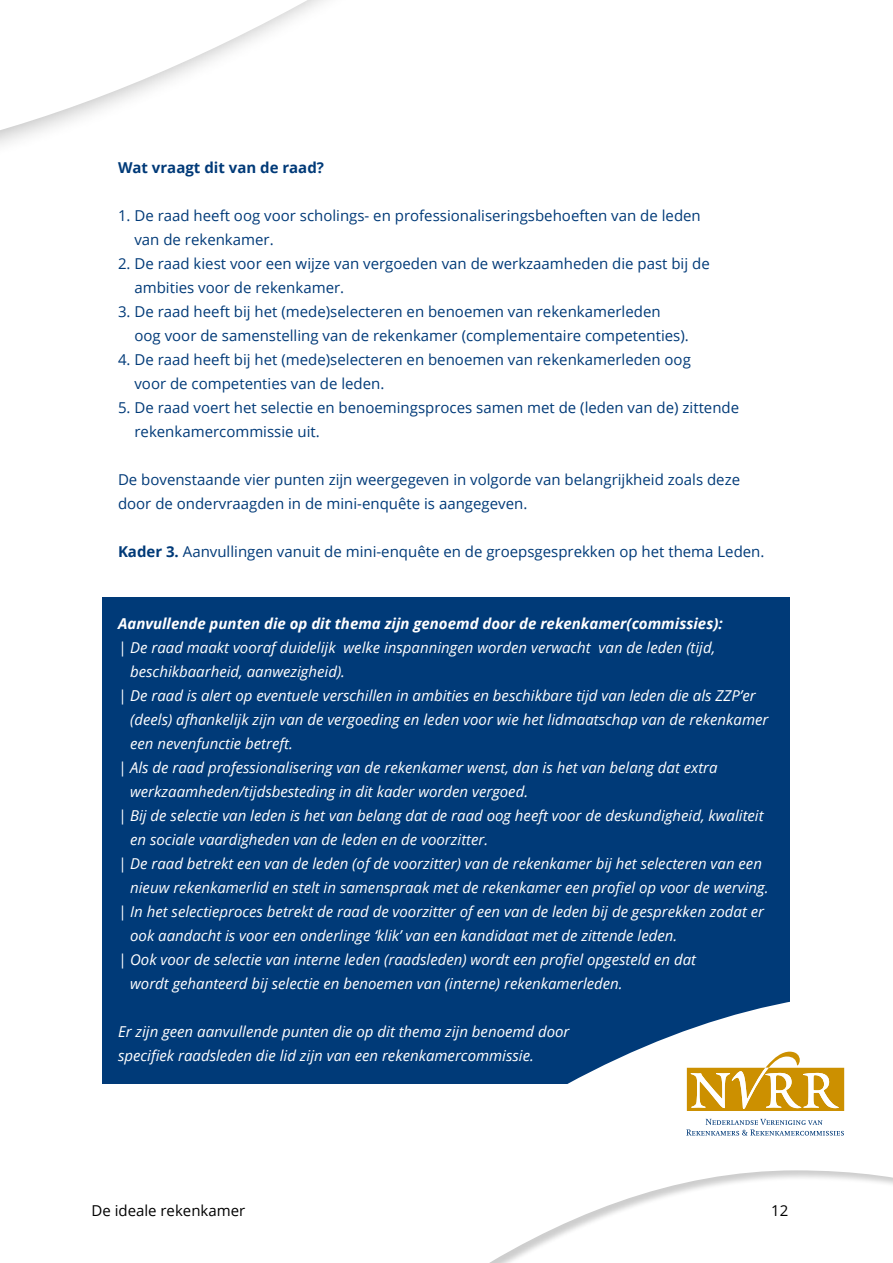
<style>
.page{position:relative;width:893px;height:1263px;background:#fff}
.page>*{position:absolute;margin:0;border:0;box-sizing:border-box;transform-origin:0 0}
.t1{font:italic 15px/24px "Open Sans";color:#fff}
.t2{font:15px/24px "Open Sans";color:#003a78}
.t3{font:italic 700 15px "Open Sans";color:#fff}
.t4{font:700 15px "Open Sans";color:#003a78}
.t5{font:15px "Open Sans";color:#000}
.s1{font-weight:700}
</style>
<div class="page">
<svg style="left:0;top:0;width:326px;height:145px"></svg>
<div style="left:103px;top:597px;width:687px;height:487px;background:#003a78"></div>
<svg style="left:102px;top:991px;width:791px;height:272px"></svg>
<svg style="left:686px;top:1119px;width:158px;height:16px"></svg>
<svg style="left:687px;top:1052px;width:157px;height:59px"></svg>
<p class="t4" style="left:118px;top:157px;width:207px">Wat vraagt dit van de raad?</p>
<p class="t2" style="left:134px;top:203px;width:568px;text-indent:-16px">1. De raad heeft oog voor scholings- en professionaliseringsbehoeften van de leden van de rekenkamer.</p>
<p class="t2" style="left:134px;top:251px;width:577px;text-indent:-16px">2. De raad kiest voor een wijze van vergoeden van de werkzaamheden die past bij de ambities voor de rekenkamer.</p>
<p class="t2" style="left:134px;top:299px;width:556px;text-indent:-16px">3. De raad heeft bij het (mede)selecteren en benoemen van rekenkamerleden oog voor de samenstelling van de rekenkamer (complementaire competenties).</p>
<p class="t2" style="left:134px;top:347px;width:558px;text-indent:-16px">4. De raad heeft bij het (mede)selecteren en benoemen van rekenkamerleden oog voor de competenties van de leden.</p>
<p class="t2" style="left:134px;top:395px;width:606px;text-indent:-16px">5. De raad voert het selectie en benoemingsproces samen met de (leden van de) zittende rekenkamercommissie uit.</p>
<p class="t2" style="left:118px;top:467px;width:624px">De bovenstaande vier punten zijn weergegeven in volgorde van belangrijkheid zoals deze door de ondervraagden in de mini-enquête is aangegeven.</p>
<p class="t2" style="left:118px;top:539px;width:648px"><span class="s1">Kader 3.</span> Aanvullingen vanuit de mini-enquête en de groepsgesprekken op het thema Leden.</p>
<p class="t3" style="left:118px;top:613px;width:606px">Aanvullende punten die op dit thema zijn genoemd door de rekenkamer(commissies):</p>
<p class="t1" style="left:118px;top:635px;width:599px">| De raad maakt vooraf duidelijk welke inspanningen worden verwacht van de leden (tijd,</p>
<p class="t1" style="left:130px;top:659px;width:216px">beschikbaarheid, aanwezigheid).</p>
<p class="t1" style="left:118px;top:683px;width:639px">| De raad is alert op eventuele verschillen in ambities en beschikbare tijd van leden die als ZZP’er</p>
<p class="t1" style="left:130px;top:707px;width:640px">(deels) afhankelijk zijn van de vergoeding en leden voor wie het lidmaatschap van de rekenkamer</p>
<p class="t1" style="left:130px;top:731px;width:164px">een nevenfunctie betreft.</p>
<p class="t1" style="left:118px;top:755px;width:601px">| Als de raad professionalisering van de rekenkamer wenst, dan is het van belang dat extra</p>
<p class="t1" style="left:130px;top:779px;width:399px">werkzaamheden/tijdsbesteding in dit kader worden vergoed.</p>
<p class="t1" style="left:118px;top:803px;width:647px">| Bij de selectie van leden is het van belang dat de raad oog heeft voor de deskundigheid, kwaliteit</p>
<p class="t1" style="left:130px;top:827px;width:360px">en sociale vaardigheden van de leden en de voorzitter.</p>
<p class="t1" style="left:118px;top:851px;width:645px">| De raad betrekt een van de leden (of de voorzitter) van de rekenkamer bij het selecteren van een</p>
<p class="t1" style="left:130px;top:875px;width:640px">nieuw rekenkamerlid en stelt in samenspraak met de rekenkamer een profiel op voor de werving.</p>
<p class="t1" style="left:118px;top:899px;width:648px">| In het selectieproces betrekt de raad de voorzitter of een van de leden bij de gesprekken zodat er</p>
<p class="t1" style="left:130px;top:923px;width:549px">ook aandacht is voor een onderlinge ‘klik’ van een kandidaat met de zittende leden.</p>
<p class="t1" style="left:118px;top:947px;width:580px">| Ook voor de selectie van interne leden (raadsleden) wordt een profiel opgesteld en dat</p>
<p class="t1" style="left:130px;top:971px;width:494px">wordt gehanteerd bij selectie en benoemen van (interne) rekenkamerleden.</p>
<p class="t1" style="left:118px;top:1019px;width:453px">Er zijn geen aanvullende punten die op dit thema zijn benoemd door specifiek raadsleden die lid zijn van een rekenkamercommissie.</p>
<p class="t5" style="left:91px;top:1200px;width:155px">De ideale rekenkamer</p>
<p class="t5" style="left:771px;top:1200px;width:19px">12</p>
</div>
